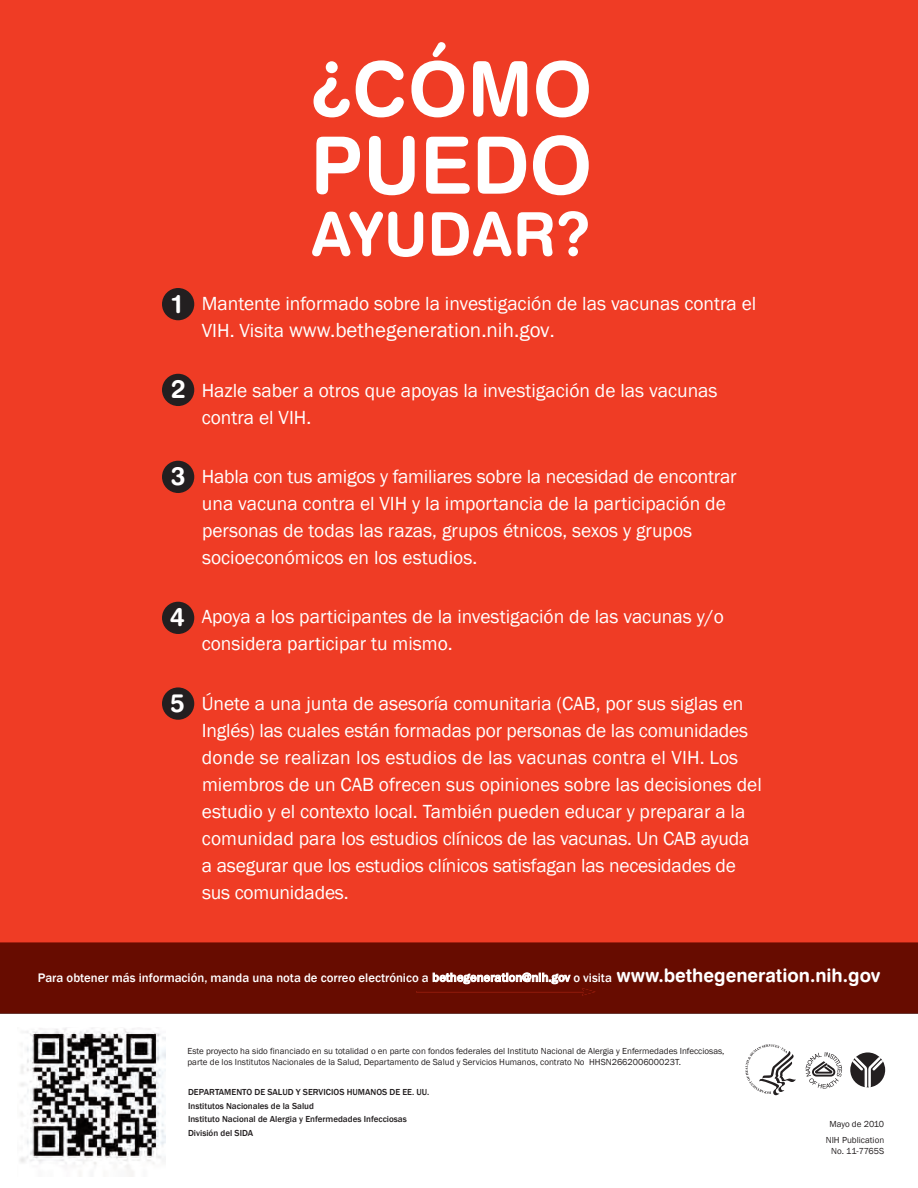
<style>
.page{position:relative;width:918px;height:1188px;background:#fff}
.page>*{position:absolute;margin:0;border:0;box-sizing:border-box;transform-origin:0 0}
.t1{font:79.35px "Swiss 721 BT Bold Rounded";color:#fff}
.t2{font:75.15px "Swiss 721 BT Bold Rounded";color:#fff}
.t3{font:60.6px "Swiss 721 BT Bold Rounded";color:#fff}
.t4{font:25.8px "Swiss 721 BT Bold Rounded";color:#fff}
.t5{font:21px "Franklin Gothic";color:#fff}
.t6{font:19.5px/27px "Franklin Gothic";color:#fff}
.t7{font:500 12.75px "Franklin Gothic";color:#fff}
.t8{font:9px/10.8px "Franklin Gothic";color:#231f20}
.t9{font:500 9px/13.5px "Franklin Gothic";color:#231f20}
.s1{font-size:19.5px}
.s2{font-family:"Swiss 721 BT Bold Rounded";font-weight:400;font-size:18.75px}
</style>
<div class="page">
<div style="left:0;top:0;width:918px;height:1014px;background:#ef3c25"></div>
<hr style="left:0;top:1014px;width:918px;height:1px;background:#6c6d70">
<div style="left:0;top:942px;width:918px;height:72px;background:#670c00"></div>
<div style="left:162px;top:288px;width:32px;height:32px;background:#231f20;border-radius:50%"></div>
<div style="left:162px;top:374px;width:32px;height:32px;background:#231f20;border-radius:50%"></div>
<div style="left:162px;top:461px;width:32px;height:32px;background:#231f20;border-radius:50%"></div>
<div style="left:162px;top:602px;width:32px;height:32px;background:#231f20;border-radius:50%"></div>
<div style="left:162px;top:687px;width:32px;height:33px;background:#231f20;border-radius:50%"></div>
<svg style="left:416px;top:988px;width:180px;height:8px"></svg>
<img style="left:19px;top:1028px;width:147px;height:148px">
<svg style="left:745px;top:1044px;width:51px;height:52px"></svg>
<svg style="left:806px;top:1052px;width:36px;height:37px"></svg>
<svg style="left:850px;top:1052px;width:35px;height:35px"></svg>
<h1 class="t2" style="left:311px;top:62px;width:283px">¿CÓMO</h1>
<h1 class="t1" style="left:311px;top:137px;width:283px">PUEDO</h1>
<h1 class="t3" style="left:310px;top:212px;width:281px">AYUDAR?</h1>
<p class="t4" style="left:170px;top:294px;width:16px">1</p>
<p class="t6" style="left:202px;top:290px;width:556px">Mantente informado sobre la investigación de las vacunas contra el</p>
<p class="t5" style="left:202px;top:318px;width:354px"><span class="s1">VIH. Visita</span> www.bethegeneration.nih.gov<span class="s1">.</span></p>
<p class="t4" style="left:171px;top:380px;width:16px">2</p>
<p class="t6" style="left:202px;top:376px;width:517px">Hazle saber a otros que apoyas la investigación de las vacunas contra el VIH.</p>
<p class="t4" style="left:171px;top:466px;width:16px">3</p>
<p class="t6" style="left:202px;top:463px;width:536px">Habla con tus amigos y familiares sobre la necesidad de encontrar una vacuna contra el VIH y la importancia de la participación de personas de todas las razas, grupos étnicos, sexos y grupos socioeconómicos en los estudios.</p>
<p class="t4" style="left:170px;top:608px;width:16px">4</p>
<p class="t6" style="left:202px;top:603px;width:524px">Apoya a los participantes de la investigación de las vacunas y/o considera participar tu mismo.</p>
<p class="t4" style="left:170px;top:694px;width:16px">5</p>
<p class="t6" style="left:202px;top:689px;width:562px">Únete a una junta de asesoría comunitaria (CAB, por sus siglas en Inglés) las cuales están formadas por personas de las comunidades donde se realizan los estudios de las vacunas contra el VIH. Los miembros de un CAB ofrecen sus opiniones sobre las decisiones del estudio y el contexto local. También pueden educar y preparar a la comunidad para los estudios clínicos de las vacunas. Un CAB ayuda a asegurar que los estudios clínicos satisfagan las necesidades de sus comunidades.</p>
<p class="t7" style="left:38px;top:970px;width:844px">Para obtener más información, manda una nota de correo electrónico a bethegeneration@nih.gov o visita <span class="s2">www.bethegeneration.nih.gov</span></p>
<p class="t8" style="left:187px;top:1045px;width:539px">Este proyecto ha sido financiado en su totalidad o en parte con fondos federales del Instituto Nacional de Alergia y Enfermedades Infecciosas, parte de los Institutos Nacionales de la Salud, Departamento de Salud y Servicios Humanos, contrato No HHSN266200600023T.</p>
<p class="t9" style="left:188px;top:1085px;width:243px">DEPARTAMENTO DE SALUD Y SERVICIOS HUMANOS DE EE. UU.<br>Institutos Nacionales de la Salud<br>Instituto Nacional de Alergia y Enfermedades Infecciosas</p>
<p class="t9" style="left:188px;top:1126px;width:67px">División del SIDA</p>
<p class="t8" style="left:830px;top:1118px;width:56px">Mayo de 2010</p>
<p class="t8" style="left:826px;top:1134px;width:60px;text-align:center">NIH Publication<br>No. 11-7765S</p>
</div>
